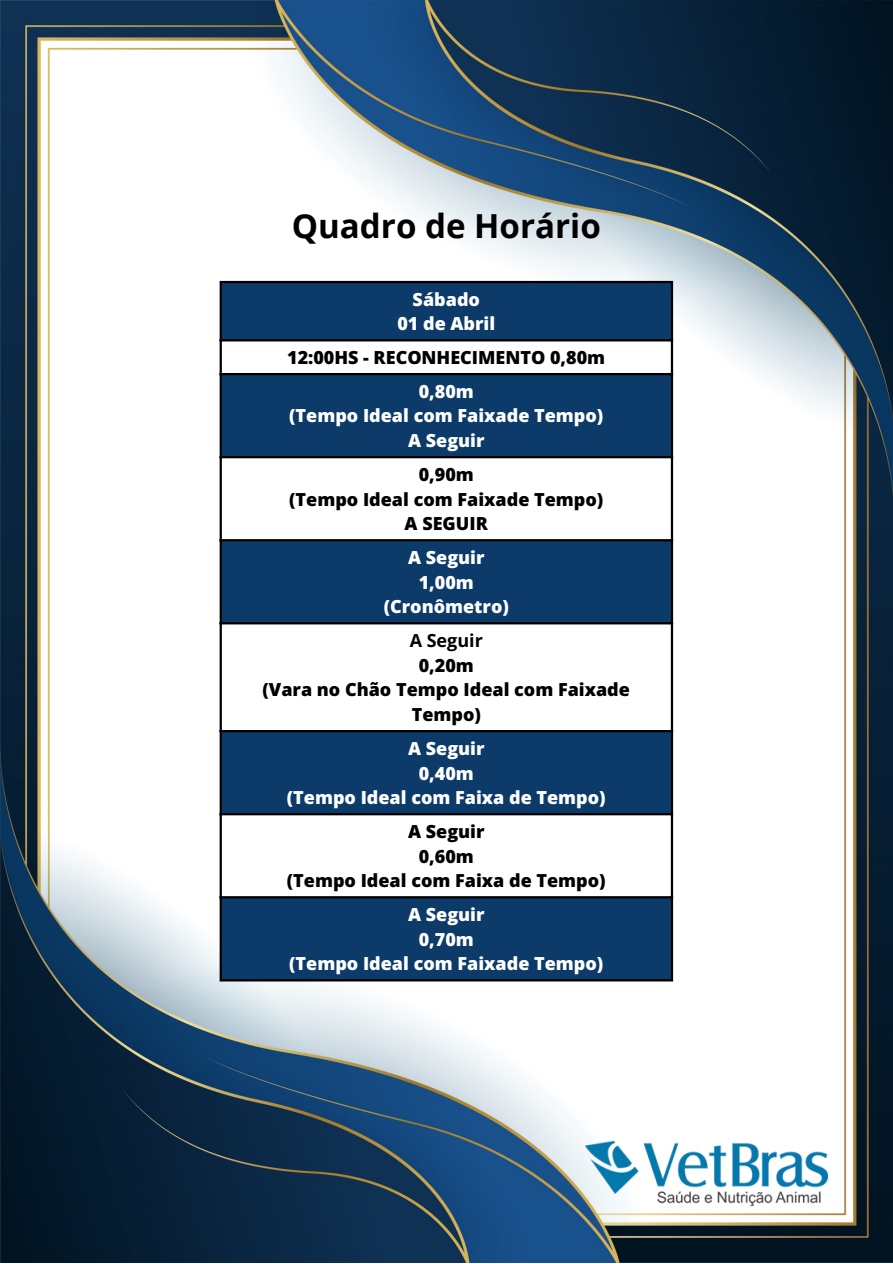
<style>
.page{position:relative;width:893px;height:1264px;background:#fff}
.page>*{position:absolute;margin:0;border:0;box-sizing:border-box;transform-origin:0 0}
.t1{font:700 33.15px "Open Sans";color:#000}
.t2{font:800 18px/24.8px "Open Sans";color:#fff;text-align:center}
.t3{font:800 18px/24.8px "Open Sans";color:#000;text-align:center}
.t4{font:700 18px "Open Sans";color:#000}
</style>
<div class="page">
<img style="left:0;top:0;width:892px;height:1262px">
<svg style="left:222px;top:283px;width:448px;height:696px;fill:#0c3b69"></svg>
<hr style="left:219px;top:283px;width:3px;height:696px;background:#000">
<hr style="left:670px;top:283px;width:3px;height:696px;background:#000">
<hr style="left:219px;top:281px;width:454px;height:2px;background:#000">
<hr style="left:219px;top:339px;width:454px;height:2px;background:#000">
<hr style="left:219px;top:373px;width:454px;height:2px;background:#000">
<hr style="left:219px;top:456px;width:454px;height:2px;background:#000">
<hr style="left:219px;top:539px;width:454px;height:2px;background:#000">
<hr style="left:219px;top:622px;width:454px;height:2px;background:#000">
<hr style="left:219px;top:730px;width:454px;height:2px;background:#000">
<hr style="left:219px;top:813px;width:454px;height:2px;background:#000">
<hr style="left:219px;top:896px;width:454px;height:2px;background:#000">
<hr style="left:219px;top:979px;width:454px;height:2px;background:#000">
<img style="left:585px;top:1141px;width:242px;height:64px">
<h1 class="t1" style="left:292px;top:203px;width:310px">Quadro de Horário</h1>
<p class="t2" style="left:397px;top:286px;width:99px">Sábado<br>01 de Abril</p>
<p class="t3" style="left:287px;top:344px;width:319px">12:00HS - RECONHECIMENTO 0,80m</p>
<p class="t2" style="left:289px;top:378px;width:315px">0,80m<br>(Tempo Ideal com Faixade Tempo)<br>A Seguir</p>
<p class="t3" style="left:289px;top:461px;width:315px">0,90m<br>(Tempo Ideal com Faixade Tempo)<br>A SEGUIR</p>
<p class="t2" style="left:383px;top:544px;width:127px">A Seguir<br>1,00m (Cronômetro)</p>
<p class="t4" style="left:409px;top:627px;width:75px">A Seguir</p>
<p class="t3" style="left:262px;top:652px;width:369px">0,20m<br>(Vara no Chão Tempo Ideal com Faixade<br>Tempo)</p>
<p class="t2" style="left:287px;top:735px;width:320px">A Seguir<br>0,40m<br>(Tempo Ideal com Faixa de Tempo)</p>
<p class="t3" style="left:287px;top:818px;width:320px">A Seguir<br>0,60m<br>(Tempo Ideal com Faixa de Tempo)</p>
<p class="t2" style="left:289px;top:901px;width:315px">A Seguir<br>0,70m<br>(Tempo Ideal com Faixade Tempo)</p>
</div>
